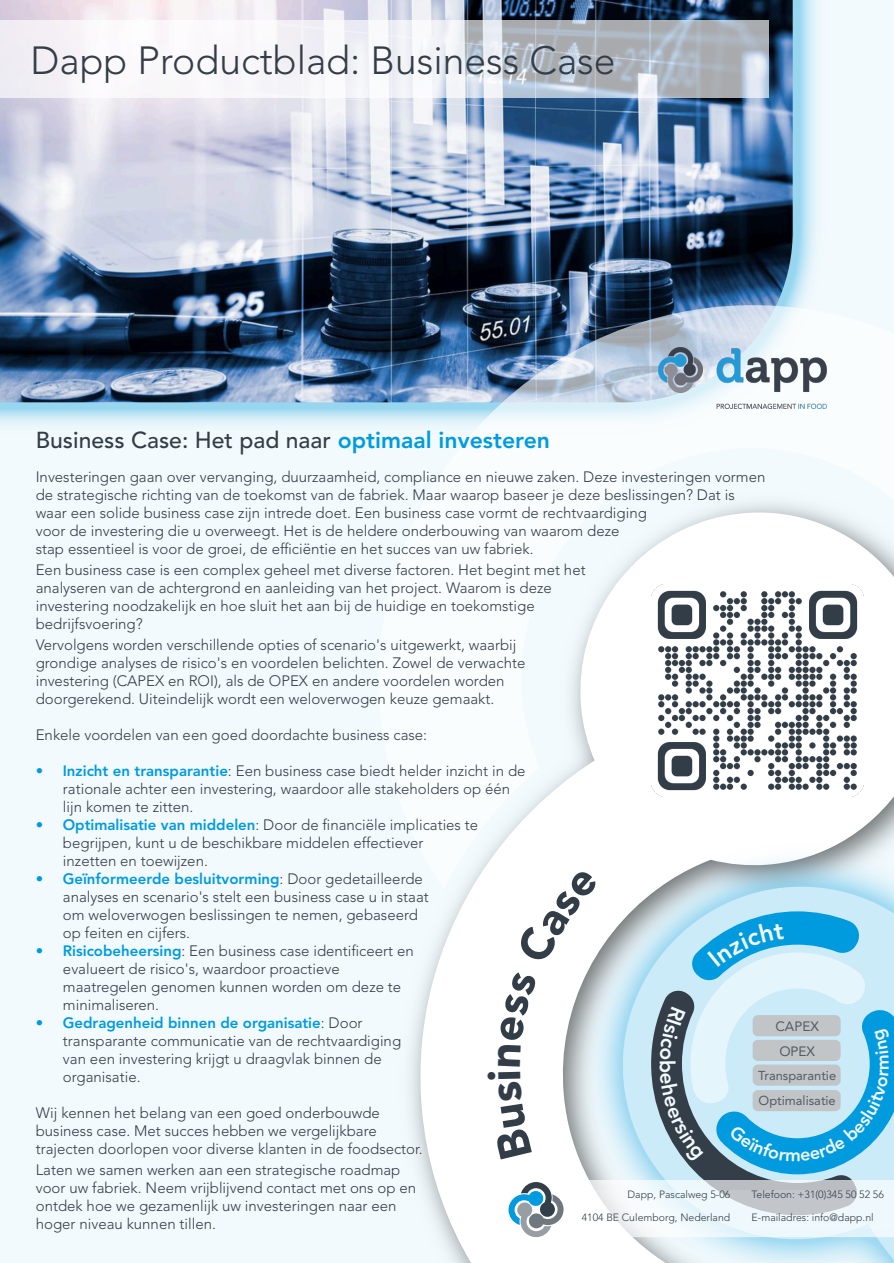
<style>
.page{position:relative;width:894px;height:1263px;background:#fff}
.page>*{position:absolute;margin:0;border:0;box-sizing:border-box;transform-origin:0 0}
.t1{font:300 39px "Avenir LT Std";color:#333d48}
.t2{font:500 22.95px "Avenir LT Std";color:#333d48}
.t3{font:300 15px/18px "Avenir LT Std";color:#333d48}
.t4{font:13.5px/24.5px "Avenir LT Std";color:#525b64}
.t5{font:12.9px/25.5px "Avenir LT Std";color:#525b64}
.t6{font:300 10.5px/23px "Avenir LT Std";color:#333d48;text-align:right}
.s1{font-weight:800;color:#009bde}
</style>
<div class="page">
<div style="left:0;top:0;width:893px;height:1263px;background:#f2fafd"></div>
<img style="left:0;top:0;width:824px;height:435px">
<img style="left:0;top:0;width:792px;height:402px">
<svg style="left:409px;top:889px;width:169px;height:374px"></svg>
<img style="left:578px;top:889px;width:36px;height:374px">
<svg style="left:614px;top:889px;width:279px;height:374px;background:#cae5f1"></svg>
<svg style="left:362px;top:293px;width:531px;height:596px"></svg>
<img style="left:651px;top:585px;width:212px;height:212px">
<svg style="left:651px;top:990px;width:206px;height:190px;background:#93acb8"></svg>
<div style="left:0;top:20px;width:768px;height:78px;background:#fff;opacity:.67"></div>
<svg style="left:458px;top:1180px;width:435px;height:57px"></svg>
<img style="left:658px;top:348px;width:168px;height:60px">
<svg style="left:487px;top:971px;width:50px;height:188px"></svg>
<svg style="left:515px;top:868px;width:84px;height:97px"></svg>
<svg style="left:659px;top:911px;width:234px;height:263px;background:#8ec4db"></svg>
<h1 class="t1" style="left:31px;top:44px;width:586px">Dapp Productblad: Business Case</h1>
<h2 class="t2" style="left:36px;top:431px;width:515px">Business Case: Het pad naar <span class="s1">optimaal investeren</span></h2>
<p class="t3" style="left:36px;top:469px;width:730px">Investeringen gaan over vervanging, duurzaamheid, compliance en nieuwe zaken. Deze investeringen vormen de strategische richting van de toekomst van de fabriek. Maar waarop baseer je deze beslissingen? Dat is waar een solide business case zijn intrede doet. Een business case vormt de rechtvaardiging<br>voor de investering die u overweegt. Het is de heldere onderbouwing van waarom deze<br>stap essentieel is voor de groei, de efficiëntie en het succes van uw fabriek.</p>
<p class="t3" style="left:36px;top:562px;width:551px">Een business case is een complex geheel met diverse factoren. Het begint met het analyseren van de achtergrond en aanleiding van het project. Waarom is deze investering noodzakelijk en hoe sluit het aan bij de huidige en toekomstige bedrijfsvoering?</p>
<p class="t3" style="left:36px;top:637px;width:491px">Vervolgens worden verschillende opties of scenario's uitgewerkt, waarbij grondige analyses de risico's en voordelen belichten. Zowel de verwachte investering (CAPEX en ROI), als de OPEX en andere voordelen worden doorgerekend. Uiteindelijk wordt een weloverwogen keuze gemaakt.</p>
<p class="t3" style="left:36px;top:727px;width:393px">Enkele voordelen van een goed doordachte business case:</p>
<p class="t3" style="left:63px;top:763px;width:464px;text-indent:-27px"><span class="s1">• Inzicht en transparantie</span>: Een business case biedt helder inzicht in de rationale achter een investering, waardoor alle stakeholders op één lijn komen te zitten.</p>
<p class="t3" style="left:63px;top:817px;width:416px;text-indent:-27px"><span class="s1">• Optimalisatie van middelen</span>: Door de financiële implicaties te begrijpen, kunt u de beschikbare middelen effectiever inzetten en toewijzen.</p>
<p class="t3" style="left:63px;top:871px;width:367px;text-indent:-27px"><span class="s1">• Geïnformeerde besluitvorming</span>: Door gedetailleerde analyses en scenario's stelt een business case u in staat om weloverwogen beslissingen te nemen, gebaseerd op feiten en cijfers.</p>
<p class="t3" style="left:63px;top:943px;width:352px;text-indent:-27px"><span class="s1">• Risicobeheersing</span>: Een business case identificeert en evalueert de risico's, waardoor proactieve maatregelen genomen kunnen worden om deze te minimaliseren.</p>
<p class="t3" style="left:63px;top:1015px;width:339px;text-indent:-27px"><span class="s1">• Gedragenheid binnen de organisatie</span>: Door transparante communicatie van de rechtvaardiging van een investering krijgt u draagvlak binnen de organisatie.</p>
<p class="t3" style="left:36px;top:1105px;width:388px">Wij kennen het belang van een goed onderbouwde business case. Met succes hebben we vergelijkbare trajecten doorlopen voor diverse klanten in de foodsector.</p>
<p class="t3" style="left:36px;top:1162px;width:382px">Laten we samen werken aan een strategische roadmap voor uw fabriek. Neem vrijblijvend contact met ons op en ontdek hoe we gezamenlijk uw investeringen naar een hoger niveau kunnen tillen.</p>
<p class="t4" style="left:775px;top:1015px;width:45px">CAPEX<br>OPEX</p>
<p class="t5" style="left:758px;top:1064px;width:79px">Transparantie<br>Optimalisatie</p>
<p class="t6" style="left:581px;top:1184px;width:150px">Dapp, Pascalweg 5-06<br>4104 BE Culemborg, Nederland</p>
<p class="t6" style="left:751px;top:1184px;width:134px;text-align:left">Telefoon: +31(0)345 50 52 56<br>E-mailadres: info@dapp.nl</p>
</div>
